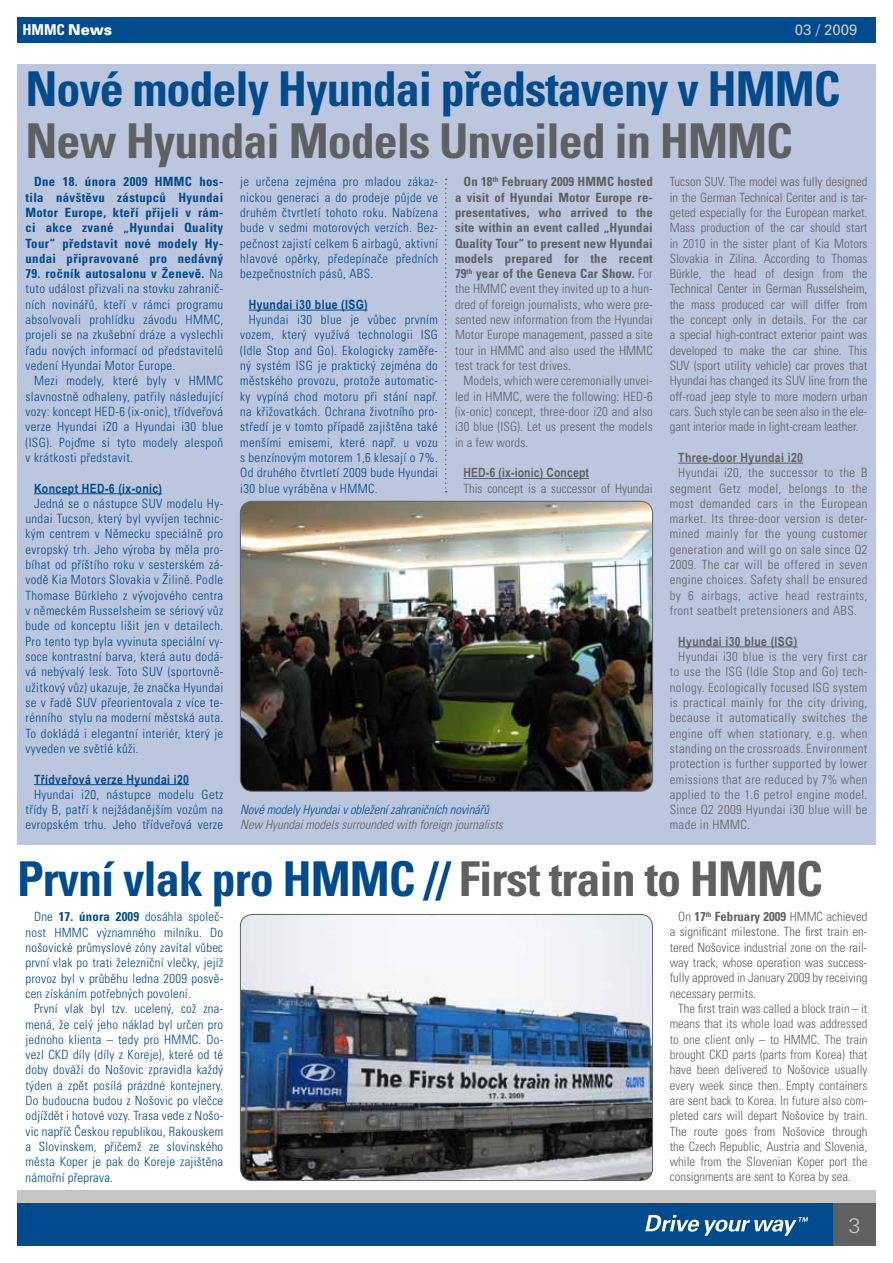
<style>
.page{position:relative;width:893px;height:1263px;background:#fff}
.page>*{position:absolute;margin:0;border:0;box-sizing:border-box;transform-origin:0 0}
.t1{font:700 condensed 48px "Univers CE";letter-spacing:-.02em;color:#004b8d}
.t2{font:700 condensed 48px "Univers CE";letter-spacing:-.02em;color:#5f6062}
.t3{font:300 21px "Univers CE";color:#c4c6c8}
.t4{font:700 condensed 15px "Univers CE";color:#fff}
.t5{font:15px "Univers CE";color:#c4c6c8}
.t6{font:300 condensed 12.75px/15.3px "Univers CE";letter-spacing:.03em;color:#004b8d;text-align:justify}
.t7{font:300 condensed 12.75px/15.3px "Univers CE";color:#5f6062;text-align:justify}
.t8{font:700 condensed 12.75px/15.3px "Univers CE";letter-spacing:.01em;color:#5f6062;text-align:justify}
.t9{font:700 condensed 12.75px/15.3px "Univers CE";letter-spacing:.03em;color:#004b8d;text-align:justify}
.t10{font:700 12.75px "Arial Narrow";letter-spacing:.03em;color:#004b8d}
.t11{font:italic 300 condensed 12.75px "Univers CE";color:#5f6062}
.t12{font:italic 300 condensed 12.75px "Univers CE";letter-spacing:-.005em;color:#004b8d}
.t13{font:700 12.75px "Arial Narrow";letter-spacing:.03em;color:#5f6062}
.t14{font:700 12.75px "Arial Narrow";letter-spacing:.01em;color:#5f6062}
.s1{font-weight:900;font-stretch:normal}
.s2{font-weight:700}
.s3{font-weight:300}
.s4{color:#5f6062}
</style>
<div class="page">
<div style="left:17px;top:1191px;width:859px;height:25px;background:#c4c6c8"></div>
<div style="left:17px;top:17px;width:859px;height:26px;background:#004b8d"></div>
<div style="left:17px;top:1203px;width:859px;height:43px;background:#004b8d"></div>
<div style="left:833px;top:1203px;width:43px;height:43px;background:#5f6062"></div>
<svg style="left:645px;top:1215px;width:163px;height:21px"></svg>
<div style="left:17px;top:64px;width:859px;height:780px;background:#bdc6df"></div>
<hr style="left:34px;top:493px;width:128px;height:1px;background:#004b8d">
<hr style="left:34px;top:784px;width:155px;height:1px;background:#004b8d">
<hr style="left:249px;top:310px;width:119px;height:1px;background:#004b8d">
<hr style="left:463px;top:478px;width:126px;height:1px;background:#5f6062">
<hr style="left:678px;top:463px;width:125px;height:1px;background:#5f6062">
<hr style="left:678px;top:646px;width:119px;height:1px;background:#5f6062">
<svg style="left:445px;top:179px;width:2px;height:313px"></svg>
<img style="left:240px;top:501px;width:413px;height:290px">
<div style="left:240px;top:501px;width:413px;height:290px;border:1px solid #5f6062;border-radius:12px"></div>
<img style="left:240px;top:914px;width:413px;height:266px">
<div style="left:240px;top:914px;width:413px;height:267px;border:1px solid #5f6062;border-radius:12px"></div>
<p class="t4" style="left:22px;top:22px;width:91px">HMMC <span class="s1">News</span></p>
<p class="t5" style="left:795px;top:22px;width:64px">03 / 2009</p>
<h1 class="t1" style="left:26px;top:61px;width:816px">Nové modely Hyundai představeny v HMMC</h1>
<h1 class="t2" style="left:26px;top:114px;width:769px">New Hyundai Models Unveiled in HMMC</h1>
<p class="t9" style="left:26px;top:174px;width:199px;text-indent:9px">Dne 18. února 2009 HMMC hos&shy;tila návštěvu zástupců Hyundai Motor Europe, kteří přijeli v rám&shy;ci akce zvané „Hyundai Quality Tour“ představit nové modely Hy&shy;undai připravované pro nedávný</p>
<p class="t6" style="left:26px;top:266px;width:199px"><span class="s2">79. ročník autosalonu v Ženevě.</span> Na tuto událost přizvali na stovku zahranič&shy;ních novinářů, kteří v rámci programu absolvovali prohlídku závodu HMMC, projeli se na zkušební dráze a vyslechli řadu nových informací od představitelů vedení Hyundai Motor Europe.</p>
<p class="t6" style="left:26px;top:373px;width:199px;text-indent:8px">Mezi modely, které byly v HMMC slavnostně odhaleny, patřily následující vozy: koncept HED-6 (ix-onic), třídveřová verze Hyundai i20 a Hyundai i30 blue (ISG). Pojďme si tyto modely alespoň v krátkosti představit.</p>
<p class="t10" style="left:34px;top:478px;width:130px">Koncept HED-6 (ix-onic)</p>
<p class="t6" style="left:26px;top:496px;width:199px;text-indent:9px">Jedná se o nástupce SUV modelu Hy&shy;undai Tucson, který byl vyvíjen technic&shy;kým centrem v Německu speciálně pro evropský trh. Jeho výroba by měla pro&shy;bíhat od příštího roku v sesterském zá&shy;vodě Kia Motors Slovakia v Žilině. Podle Thomase Bürkleho z vývojového centra v německém Russelsheim se sériový vůz bude od konceptu lišit jen v detailech.<br>Pro tento typ byla vyvinuta speciální vy&shy;soce kontrastní barva, která autu dodá&shy;vá nebývalý lesk. Toto SUV (sportovně&shy;užitkový vůz) ukazuje, že značka Hyundai se v řadě SUV přeorientovala z více te&shy;rénního stylu na moderní městská auta.<br>To dokládá i elegantní interiér, který je vyveden ve světlé kůži.</p>
<p class="t10" style="left:34px;top:769px;width:157px">Třídveřová verze Hyundai i20</p>
<p class="t6" style="left:26px;top:787px;width:199px;text-indent:9px">Hyundai i20, nástupce modelu Getz třídy B, patří k nejžádanějším vozům na evropském trhu. Jeho třídveřová verze</p>
<p class="t6" style="left:240px;top:174px;width:199px">je určena zejména pro mladou zákaz&shy;nickou generaci a do prodeje půjde ve druhém čtvrtletí tohoto roku. Nabízena bude v sedmi motorových verzích. Bez&shy;pečnost zajistí celkem 6 airbagů, aktivní hlavové opěrky, předepínače předních bezpečnostních pásů, ABS.</p>
<p class="t10" style="left:249px;top:295px;width:121px">Hyundai i30 blue (ISG)</p>
<p class="t6" style="left:240px;top:312px;width:199px;text-indent:9px">Hyundai i30 blue je vůbec prvním vozem, který využívá technologii ISG (Idle Stop and Go). Ekologicky zaměře&shy;ný systém ISG je praktický zejména do městského provozu, protože automatic&shy;ky vypíná chod motoru při stání např. na křižovatkách. Ochrana životního pro&shy;středí je v tomto případě zajištěna také menšími emisemi, které např. u vozu s benzínovým motorem 1,6 klesají o 7%.<br>Od druhého čtvrtletí 2009 bude Hyundai i30 blue vyráběna v HMMC.</p>
<p class="t8" style="left:455px;top:174px;width:199px;text-indent:9px">On 18<sup>th</sup> February 2009 HMMC hosted a visit of Hyundai Motor Europe re&shy;presentatives, who arrived to the site within an event called „Hyundai Quality Tour“ to present new Hyundai models prepared for the recent 79<sup>th</sup> year of the Geneva Car Show. <span class="s3">For the HMMC event they invited up to a hun&shy;dred of foreign journalists, who were pre&shy;sented new information from the Hyundai Motor Europe management, passed a site tour in HMMC and also used the HMMC test track for test drives.</span></p>
<p class="t7" style="left:455px;top:373px;width:199px;text-indent:9px">Models, which were ceremonially unvei&shy;led in HMMC, were the following: HED-6 (ix-onic) concept, three-door i20 and also i30 blue (ISG). Let us present the models in a few words.</p>
<p class="t14" style="left:463px;top:463px;width:127px">HED-6 (ix-ionic) Concept</p>
<p class="t7" style="left:463px;top:481px;width:191px">This concept is a successor of Hyundai</p>
<p class="t12" style="left:240px;top:802px;width:250px">Nové modely Hyundai v obležení zahraničních novinářů</p>
<p class="t11" style="left:240px;top:817px;width:264px">New Hyundai models surrounded with foreign journalists</p>
<p class="t7" style="left:670px;top:174px;width:199px">Tucson SUV. The model was fully designed in the German Technical Center and is tar&shy;geted especially for the European market.<br>Mass production of the car should start in 2010 in the sister plant of Kia Motors Slovakia in Zilina. According to Thomas Bürkle, the head of design from the Technical Center in German Russelsheim, the mass produced car will differ from the concept only in details. For the car a special high-contract exterior paint was developed to make the car shine. This SUV (sport utility vehicle) car proves that Hyundai has changed its SUV line from the off-road jeep style to more modern urban cars. Such style can be seen also in the ele&shy;gant interior made in light-cream leather.</p>
<p class="t13" style="left:678px;top:448px;width:126px">Three-door Hyundai i20</p>
<p class="t7" style="left:670px;top:465px;width:199px;text-indent:9px">Hyundai i20, the successor to the B segment Getz model, belongs to the most demanded cars in the European market. Its three-door version is deter&shy;mined mainly for the young customer generation and will go on sale since Q2<br>2009. The car will be offered in seven engine choices. Safety shall be ensured by 6 airbags, active head restraints, front seatbelt pretensioners and ABS.</p>
<p class="t13" style="left:678px;top:631px;width:121px">Hyundai i30 blue (ISG)</p>
<p class="t7" style="left:670px;top:649px;width:199px;text-indent:9px">Hyundai i30 blue is the very first car to use the ISG (Idle Stop and Go) tech&shy;nology. Ecologically focused ISG system is practical mainly for the city driving, because it automatically switches the engine off when stationary, e.g. when standing on the crossroads. Environment protection is further supported by lower emissions that are reduced by 7% when applied to the 1.6 petrol engine model.<br>Since Q2 2009 Hyundai i30 blue will be made in HMMC.</p>
<h1 class="t1" style="left:17px;top:852px;width:807px">První vlak pro HMMC // <span class="s4">First train to HMMC</span></h1>
<p class="t6" style="left:26px;top:909px;width:199px;text-indent:9px">Dne <span class="s2">17. února 2009</span> dosáhla společ&shy;nost HMMC významného milníku. Do nošovické průmyslové zóny zavítal vůbec první vlak po trati železniční vlečky, jejíž provoz byl v průběhu ledna 2009 posvě&shy;cen získáním potřebných povolení.</p>
<p class="t6" style="left:26px;top:1001px;width:199px;text-indent:9px">První vlak byl tzv. ucelený, což zna&shy;mená, že celý jeho náklad byl určen pro jednoho klienta – tedy pro HMMC. Do&shy;vezl CKD díly (díly z Koreje), které od té doby dováží do Nošovic zpravidla každý týden a zpět posílá prázdné kontejnery.<br>Do budoucna budou z Nošovic po vlečce odjíždět i hotové vozy. Trasa vede z Nošo&shy;vic napříč Českou republikou, Rakouskem a Slovinskem, přičemž ze slovinského města Koper je pak do Koreje zajištěna námořní přeprava.</p>
<p class="t7" style="left:670px;top:909px;width:199px;text-indent:9px">On <span class="s2">17</span><sup>th</sup> <span class="s2">February 2009</span> HMMC achieved a significant milestone. The first train en&shy;tered Nošovice industrial zone on the rail&shy;way track, whose operation was success&shy;fully approved in January 2009 by receiving necessary permits.</p>
<p class="t7" style="left:670px;top:1001px;width:199px;text-indent:9px">The first train was called a block train – it means that its whole load was addressed to one client only – to HMMC. The train brought CKD parts (parts from Korea) that have been delivered to Nošovice usually every week since then. Empty containers are sent back to Korea. In future also com&shy;pleted cars will depart Nošovice by train.<br>The route goes from Nošovice through the Czech Republic, Austria and Slovenia, while from the Slovenian Koper port the consignments are sent to Korea by sea.</p>
<h2 class="t3" style="left:849px;top:1213px;width:13px">3</h2>
</div>
